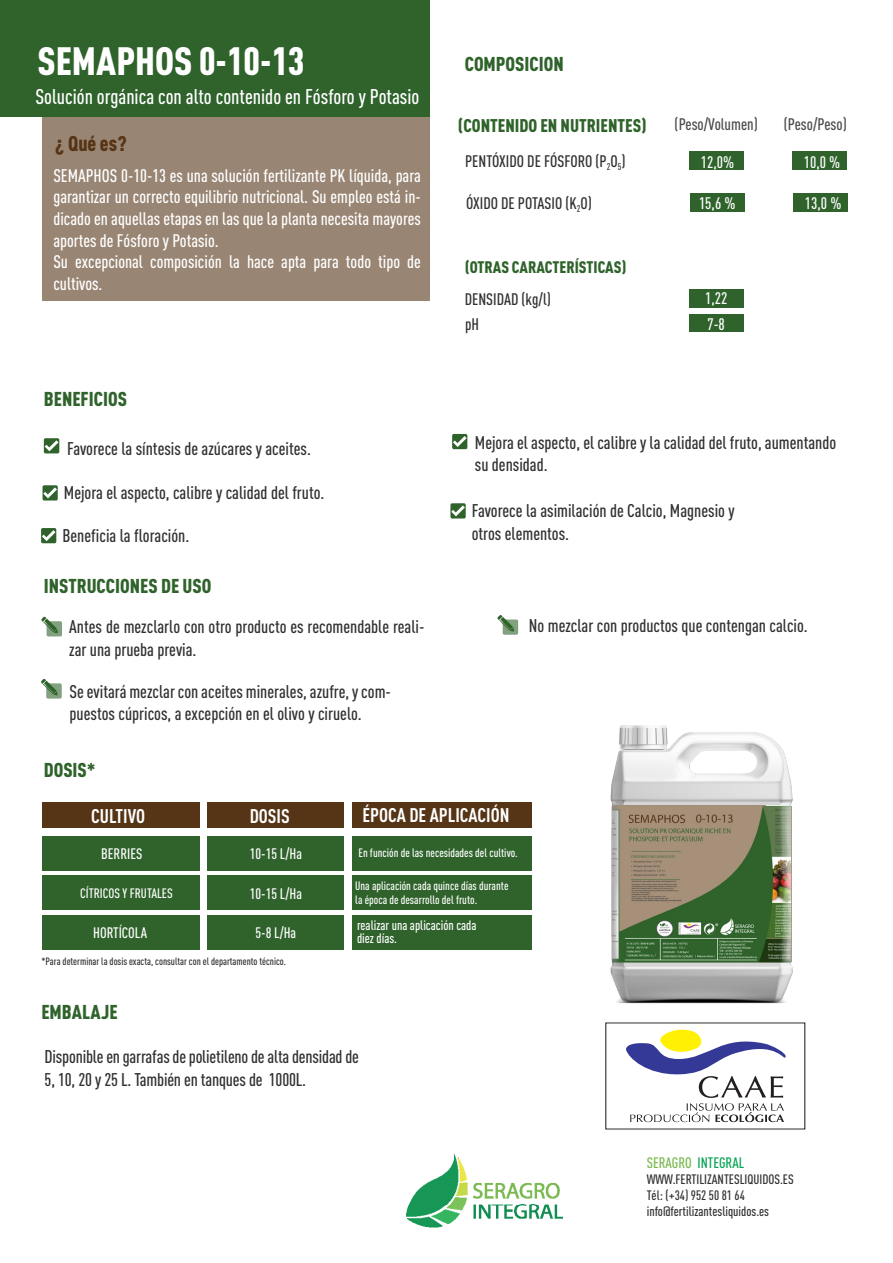
<style>
.page{position:relative;width:893px;height:1263px;background:#fff}
.page>*{position:absolute;margin:0;border:0;box-sizing:border-box;transform-origin:0 0}
.t1{font:900 39px "DIN Cond";color:#fff}
.t2{font:500 21px "DIN Cond";color:#fff}
.t3{font:900 21px "DIN Cond";color:#563416}
.t4{font:900 19.8px "DIN Cond";color:#2f632b}
.t5{font:700 19.5px "DIN Cond";color:#fff}
.t6{font:500 18.15px/22.6px "DIN Cond";color:#312f30}
.t7{font:900 18.15px "DIN Cond";color:#2f632b}
.t8{font:500 18px/21.6px "DIN Cond";color:#fff;text-align:justify}
.t9{font:500 16.5px "DIN Cond";color:#312f30}
.t10{font:500 16.5px "DIN Cond";color:#fff}
.t11{font:500 16.5px "DIN Cond";color:#4b4c4d}
.t12{font:900 16.5px "DIN Cond";color:#2f632b}
.t13{font:500 15px "DIN Cond";color:#fff}
.t14{font:500 15px "DIN Cond";color:#08a455}
.t15{font:500 13.5px "DIN Cond";color:#312f30}
.t16{font:500 13.5px/13.5px "DIN Cond";color:#fff}
.t17{font:500 12px/13.5px "DIN Cond";color:#fff}
.t18{font:500 10.5px "DIN Cond";color:#312f30}
.s1{color:#7ab952}
</style>
<div class="page">
<div style="left:43px;top:485px;width:15px;height:15px;background:#2f632b;border-radius:2px"></div>
<svg style="left:43px;top:487px;width:14px;height:11px"></svg>
<div style="left:41px;top:528px;width:15px;height:15px;background:#2f632b;border-radius:2px"></div>
<div style="left:450px;top:503px;width:16px;height:15px;background:#2f632b;border-radius:2px"></div>
<div style="left:452px;top:434px;width:15px;height:15px;background:#2f632b;border-radius:2px"></div>
<svg style="left:42px;top:530px;width:14px;height:11px"></svg>
<svg style="left:451px;top:505px;width:14px;height:11px"></svg>
<svg style="left:453px;top:436px;width:14px;height:11px"></svg>
<div style="left:44px;top:438px;width:15px;height:15px;background:#2f632b;border-radius:2px"></div>
<svg style="left:45px;top:440px;width:14px;height:11px"></svg>
<div style="left:46px;top:683px;width:16px;height:16px;background:#82a17f;border-radius:2px"></div>
<svg style="left:41px;top:679px;width:17px;height:16px"></svg>
<div style="left:43px;top:117px;width:387px;height:184px;background:#998573"></div>
<div style="left:0;top:0;width:430px;height:117px;background:#2f632b"></div>
<div style="left:689px;top:289px;width:55px;height:19px;background:#2f632b"></div>
<div style="left:689px;top:314px;width:55px;height:17px;background:#2f632b"></div>
<div style="left:690px;top:193px;width:55px;height:19px;background:#2f632b"></div>
<div style="left:793px;top:193px;width:54px;height:19px;background:#2f632b"></div>
<div style="left:503px;top:619px;width:15px;height:16px;background:#82a17f;border-radius:2px"></div>
<svg style="left:497px;top:615px;width:17px;height:16px"></svg>
<div style="left:689px;top:151px;width:55px;height:19px;background:#2f632b"></div>
<div style="left:792px;top:151px;width:54px;height:19px;background:#2f632b"></div>
<div style="left:42px;top:915px;width:157px;height:34px;background:#2f632b"></div>
<div style="left:42px;top:836px;width:157px;height:34px;background:#2f632b"></div>
<div style="left:42px;top:875px;width:157px;height:34px;background:#2f632b"></div>
<div style="left:208px;top:915px;width:136px;height:34px;background:#2f632b"></div>
<div style="left:208px;top:836px;width:136px;height:34px;background:#2f632b"></div>
<div style="left:208px;top:875px;width:136px;height:34px;background:#2f632b"></div>
<div style="left:42px;top:802px;width:157px;height:26px;background:#563416"></div>
<div style="left:208px;top:802px;width:136px;height:26px;background:#563416"></div>
<div style="left:352px;top:915px;width:179px;height:34px;background:#2f632b"></div>
<div style="left:352px;top:875px;width:179px;height:34px;background:#2f632b"></div>
<div style="left:352px;top:836px;width:179px;height:34px;background:#2f632b"></div>
<div style="left:352px;top:802px;width:179px;height:26px;background:#563416"></div>
<div style="left:47px;top:621px;width:15px;height:15px;background:#82a17f;border-radius:2px"></div>
<svg style="left:41px;top:617px;width:17px;height:16px"></svg>
<img style="left:610px;top:725px;width:183px;height:279px">
<img style="left:625px;top:803px;width:155px;height:162px">
<img style="left:610px;top:828px;width:3px;height:108px">
<img style="left:613px;top:806px;width:149px;height:155px">
<img style="left:762px;top:806px;width:29px;height:156px">
<svg style="left:626px;top:1029px;width:160px;height:93px"></svg>
<img style="left:407px;top:1154px;width:156px;height:73px">
<p class="t1" style="left:37px;top:36px;width:269px">SEMAPHOS 0-10-13</p>
<p class="t2" style="left:35px;top:85px;width:386px">Solución orgánica con alto contenido en Fósforo y Potasio</p>
<p class="t3" style="left:55px;top:130px;width:73px">¿ Qué es?</p>
<p class="t8" style="left:53px;top:164px;width:369px">SEMAPHOS 0-10-13 es una solución fertilizante PK líquida, para garantizar un correcto equilibrio nutricional. Su empleo está in&shy;dicado en aquellas etapas en las que la planta necesita mayores</p>
<p class="t8" style="left:53px;top:229px;width:167px">aportes de Fósforo y Potasio.</p>
<p class="t8" style="left:53px;top:251px;width:369px">Su excepcional composición la hace apta para todo tipo de cultivos.</p>
<p class="t4" style="left:44px;top:386px;width:85px">BENEFICIOS</p>
<p class="t4" style="left:465px;top:51px;width:101px">COMPOSICION</p>
<p class="t7" style="left:458px;top:114px;width:190px">(CONTENIDO EN NUTRIENTES)</p>
<p class="t11" style="left:675px;top:114px;width:85px">(Peso/Volumen)</p>
<p class="t11" style="left:784px;top:114px;width:64px">(Peso/Peso)</p>
<p class="t9" style="left:465px;top:152px;width:162px">PENTÓXIDO DE FÓSFORO (P<sub>2</sub>O<sub>5</sub>)</p>
<p class="t10" style="left:701px;top:152px;width:35px">12,0%</p>
<p class="t10" style="left:804px;top:152px;width:38px">10,0 %</p>
<p class="t9" style="left:466px;top:194px;width:127px">ÓXIDO DE POTASIO (K<sub>2</sub>O)</p>
<p class="t10" style="left:699px;top:194px;width:38px">15,6 %</p>
<p class="t10" style="left:805px;top:194px;width:38px">13,0 %</p>
<p class="t12" style="left:465px;top:257px;width:163px">(OTRAS CARACTERÍSTICAS)</p>
<p class="t9" style="left:465px;top:289px;width:88px">DENSIDAD (kg/l)</p>
<p class="t10" style="left:705px;top:288px;width:24px">1,22</p>
<p class="t9" style="left:465px;top:315px;width:15px">pH</p>
<p class="t10" style="left:707px;top:314px;width:19px">7-8</p>
<p class="t6" style="left:67px;top:437px;width:245px">Favorece la síntesis de azúcares y aceites.</p>
<p class="t6" style="left:475px;top:430px;width:363px">Mejora el aspecto, el calibre y la calidad del fruto, aumentando su densidad.</p>
<p class="t6" style="left:64px;top:481px;width:262px">Mejora el aspecto, calibre y calidad del fruto.</p>
<p class="t6" style="left:62px;top:524px;width:128px">Beneficia la floración.</p>
<p class="t4" style="left:44px;top:574px;width:169px">INSTRUCCIONES DE USO</p>
<p class="t6" style="left:69px;top:615px;width:357px">Antes de mezclarlo con otro producto es recomendable reali&shy;zar una prueba previa.</p>
<p class="t6" style="left:70px;top:679px;width:323px">Se evitará mezclar con aceites minerales, azufre, y com&shy;puestos cúpricos, a excepción en el olivo y ciruelo.</p>
<p class="t4" style="left:44px;top:757px;width:53px">DOSIS*</p>
<p class="t6" style="left:472px;top:499px;width:264px">Favorece la asimilación de Calcio, Magnesio y</p>
<p class="t6" style="left:472px;top:522px;width:99px">otros elementos.</p>
<p class="t6" style="left:529px;top:614px;width:280px">No mezclar con productos que contengan calcio.</p>
<p class="t5" style="left:91px;top:804px;width:56px">CULTIVO</p>
<p class="t5" style="left:250px;top:804px;width:41px">DOSIS</p>
<p class="t13" style="left:101px;top:845px;width:43px">BERRIES</p>
<p class="t16" style="left:80px;top:886px;width:94px">CÍTRICOS Y FRUTALES</p>
<p class="t13" style="left:250px;top:845px;width:54px">10-15 L/Ha</p>
<p class="t13" style="left:250px;top:884px;width:54px">10-15 L/Ha</p>
<p class="t13" style="left:93px;top:924px;width:55px">HORTÍCOLA</p>
<p class="t13" style="left:256px;top:924px;width:42px">5-8 L/Ha</p>
<p class="t18" style="left:41px;top:955px;width:246px">*Para determinar la dosis exacta, consultar con el departamento técnico.</p>
<p class="t4" style="left:41px;top:999px;width:78px">EMBALAJE</p>
<p class="t5" style="left:362px;top:803px;width:148px">ÉPOCA DE APLICACIÓN</p>
<p class="t17" style="left:358px;top:846px;width:161px">En función de las necesidades del cultivo.</p>
<p class="t17" style="left:355px;top:879px;width:155px">Una aplicación cada quince días durante la época de desarrollo del fruto.</p>
<p class="t16" style="left:357px;top:918px;width:121px">realizar una aplicación cada diez días.</p>
<p class="t6" style="left:45px;top:1045px;width:316px">Disponible en garrafas de polietileno de alta densidad de<br>5, 10, 20 y 25 L. También en tanques de 1000L.</p>
<p class="t14" style="left:647px;top:1153px;width:99px"><span class="s1">SERAGRO</span> INTEGRAL</p>
<p class="t15" style="left:647px;top:1171px;width:148px">WWW.FERTILIZANTESLIQUIDOS.ES</p>
<p class="t15" style="left:647px;top:1187px;width:100px">Tél: (+34) 952 50 81 64</p>
<p class="t15" style="left:647px;top:1203px;width:124px">info@fertilizantesliquidos.es</p>
</div>
